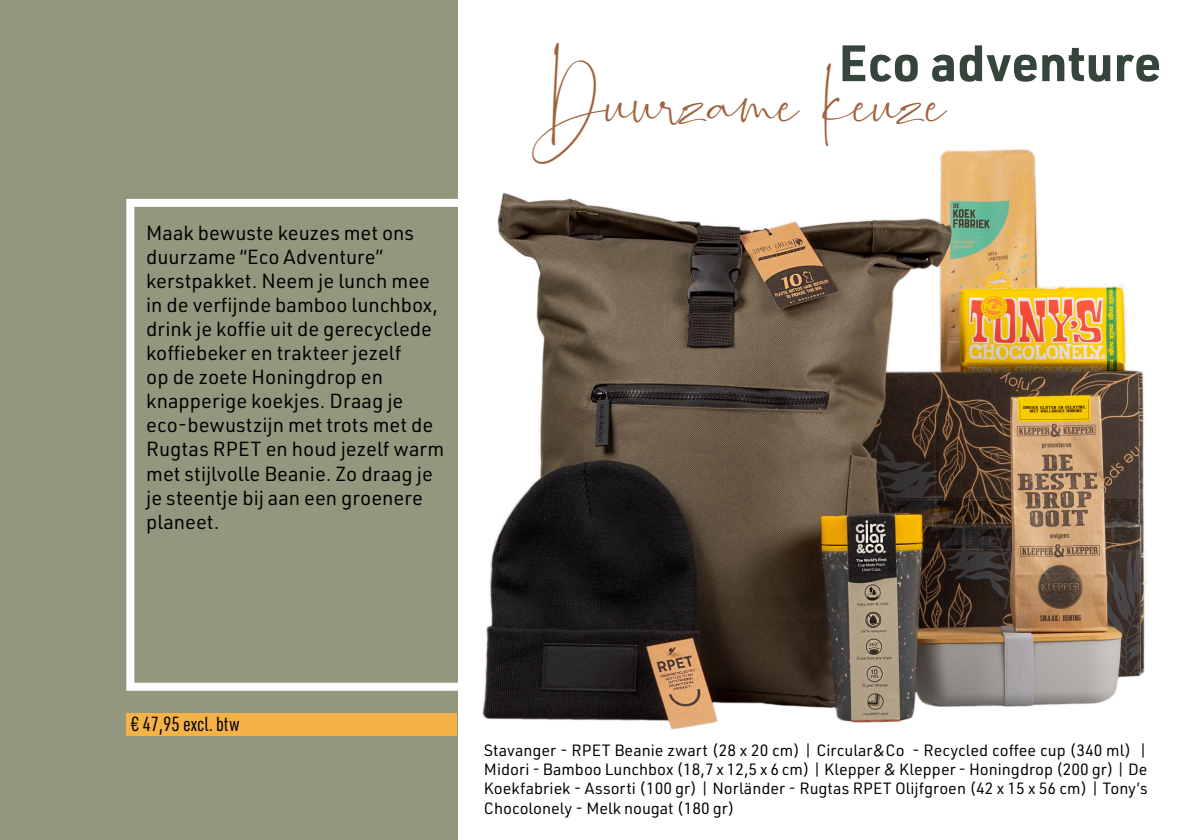
<style>
.page{position:relative;width:1191px;height:840px;background:#fff}
.page>*{position:absolute;margin:0;border:0;box-sizing:border-box;transform-origin:0 0}
.t1{font:700 50px "URWDIN";color:#35453b}
.t2{font:36px "Romantically";color:#9e633e}
.t3{font:20px/24px "URWDIN";color:#000}
.t4{font:20px "URWDIN Cond";color:#000}
.t5{font:16px/19.2px "URWDIN";color:#000;text-align:justify}
</style>
<div class="page">
<img style="left:482px;top:149px;width:665px;height:581px">
<div style="left:0;top:0;width:457px;height:839px;background:#95967e"></div>
<div style="left:126px;top:199px;width:341px;height:491px;border:8px solid #fff"></div>
<div style="left:127px;top:712px;width:330px;height:23px;background:#f5b247"></div>
<p class="t3" style="left:146px;top:220px;width:300px">Maak bewuste keuzes met ons duurzame “Eco Adventure” kerstpakket. Neem je lunch mee in de verfijnde bamboo lunchbox, drink je koffie uit de gerecyclede koffiebeker en trakteer jezelf<br>op de zoete Honingdrop en knapperige koekjes. Draag je eco-bewustzijn met trots met de<br>Rugtas RPET en houd jezelf warm met stijlvolle Beanie. Zo draag je je steentje bij aan een groenere planeet.</p>
<p class="t2" style="left:548px;top:83px;width:399px">Duurzame keuze</p>
<p class="t1" style="left:838px;top:29px;width:324px">Eco adventure</p>
<p class="t4" style="left:131px;top:710px;width:110px">€ 47,95 excl. btw</p>
<p class="t5" style="left:484px;top:739px;width:665px">Stavanger - RPET Beanie zwart (28 x 20 cm) | Circular&amp;Co - Recycled coffee cup (340 ml) | Midori - Bamboo Lunchbox (18,7 x 12,5 x 6 cm) | Klepper &amp; Klepper - Honingdrop (200 gr) | De Koekfabriek - Assorti (100 gr) | Norländer - Rugtas RPET Olijfgroen (42 x 15 x 56 cm) | Tony’s Chocolonely - Melk nougat (180 gr)</p>
</div>
